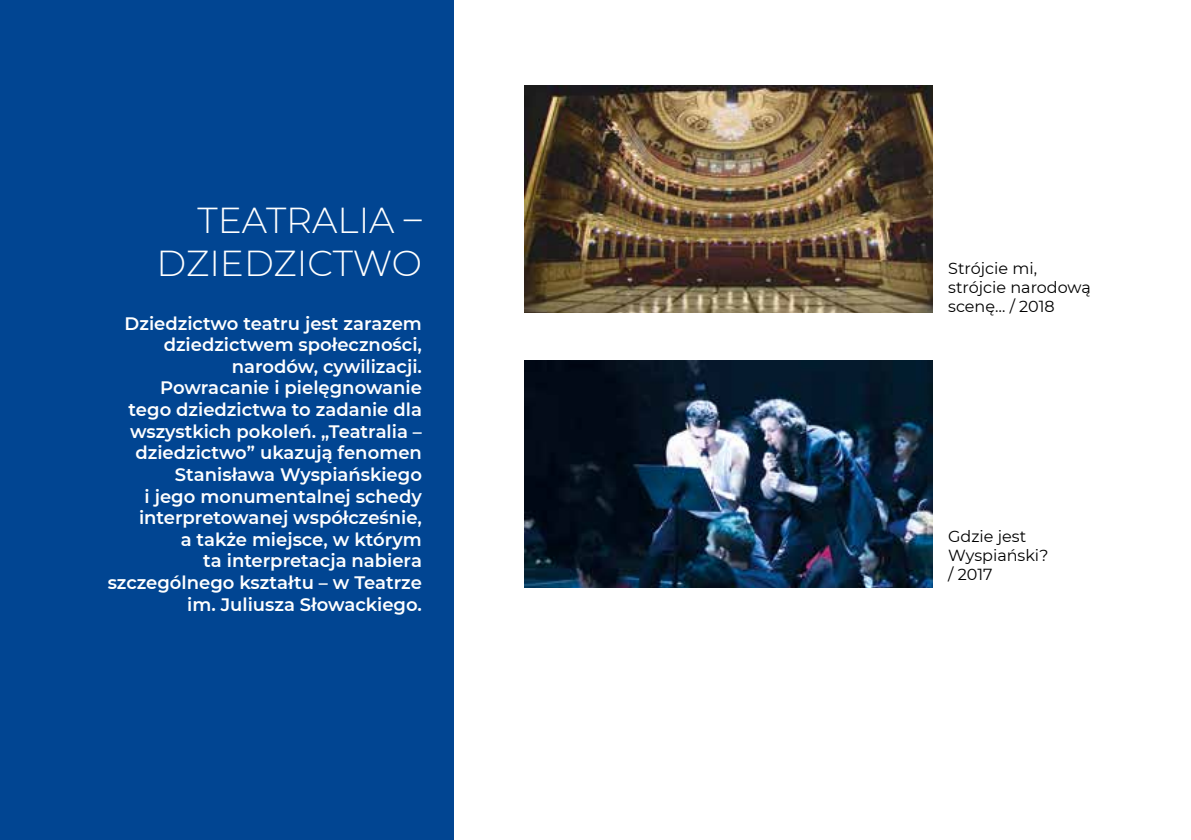
<style>
.page{position:relative;width:1191px;height:840px;background:#fff}
.page>*{position:absolute;margin:0;border:0;box-sizing:border-box;transform-origin:0 0}
.t1{font:300 36px/43.2px "Montserrat";color:#fff;text-align:right}
.t2{font:600 18px/21.6px "Montserrat";color:#fff;text-align:right}
.t3{font:16px/19.2px "Montserrat";color:#000}
</style>
<div class="page">
<div style="left:0;top:0;width:454px;height:839px;background:#014592"></div>
<img style="left:524px;top:360px;width:409px;height:227px">
<img style="left:524px;top:85px;width:409px;height:227px">
<h1 class="t1" style="left:157px;top:197px;width:267px">TEATRALIA –<br>DZIEDZICTWO</h1>
<p class="t2" style="left:108px;top:311px;width:316px">Dziedzictwo teatru jest zarazem dziedzictwem społeczności, narodów, cywilizacji.<br>Powracanie i pielęgnowanie<br>tego dziedzictwa to zadanie dla wszystkich pokoleń. „Teatralia – dziedzictwo” ukazują fenomen<br>Stanisława Wyspiańskiego<br>i jego monumentalnej schedy interpretowanej współcześnie,<br>a także miejsce, w którym<br>ta interpretacja nabiera szczególnego kształtu – w Teatrze im. Juliusza Słowackiego.</p>
<p class="t3" style="left:948px;top:258px;width:144px">Strójcie mi, strójcie narodową scenę… / 2018</p>
<p class="t3" style="left:948px;top:525px;width:102px">Gdzie jest<br>Wyspiański? / 2017</p>
</div>
